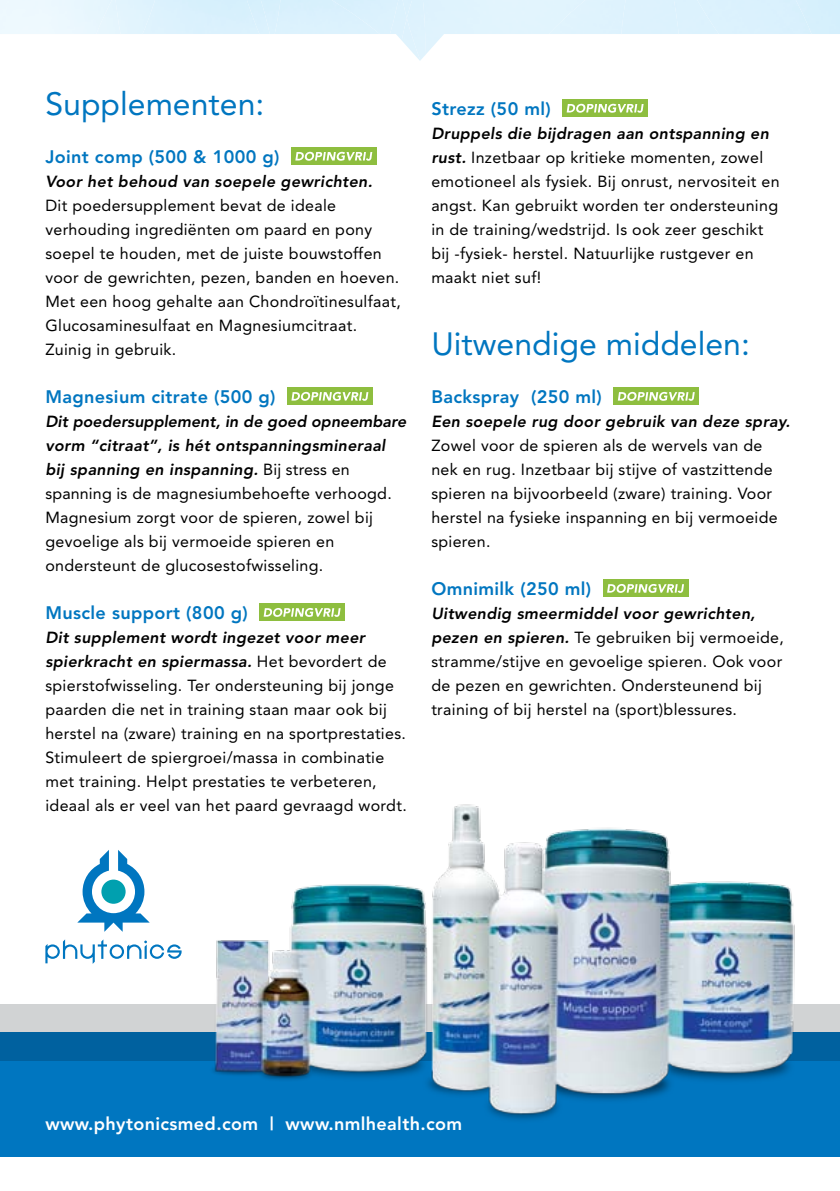
<style>
.page{position:relative;width:840px;height:1191px;background:#fff}
.page>*{position:absolute;margin:0;border:0;box-sizing:border-box;transform-origin:0 0}
.t1{font:32px "Avenir";color:#0076c0}
.t2{font:800 18px "Avenir";letter-spacing:.02em;color:#0076c0}
.t3{font:800 18px "Avenir";letter-spacing:.02em;color:#fff}
.t4{font:16px/24px "Avenir";letter-spacing:.02em;color:#000}
.t5{font:italic 800 16px "Avenir";letter-spacing:.02em;color:#000}
.s1{font-weight:800;font-style:italic}
</style>
<div class="page">
<div style="left:142px;top:0;width:100px;height:34px;background:#dbf1fd"></div>
<img style="left:396px;top:18px;width:5px;height:21px">
<img style="left:401px;top:18px;width:5px;height:27px">
<div style="left:282px;top:0;width:97px;height:34px;background:#dbf1fd"></div>
<img style="left:269px;top:0;width:13px;height:34px">
<img style="left:242px;top:0;width:27px;height:34px">
<img style="left:406px;top:52px;width:17px;height:9px">
<div style="left:548px;top:0;width:73px;height:34px;background:#dff3fd"></div>
<div style="left:621px;top:0;width:57px;height:34px;background:#ddf2fd"></div>
<div style="left:687px;top:0;width:124px;height:34px;background:#dbf1fd"></div>
<div style="left:0;top:1032px;width:839px;height:125px;background:#0076c0"></div>
<svg style="left:0;top:1004px;width:153px;height:56px"></svg>
<img style="left:153px;top:804px;width:686px;height:316px">
<svg style="left:45px;top:939px;width:136px;height:25px"></svg>
<svg style="left:77px;top:850px;width:73px;height:82px"></svg>
<div style="left:291px;top:148px;width:85px;height:17px;background:#8ebe3f"></div>
<svg style="left:295px;top:152px;width:77px;height:9px"></svg>
<div style="left:287px;top:388px;width:85px;height:17px;background:#8ebe3f"></div>
<svg style="left:291px;top:392px;width:77px;height:9px"></svg>
<div style="left:259px;top:604px;width:85px;height:17px;background:#8ebe3f"></div>
<svg style="left:263px;top:608px;width:77px;height:9px"></svg>
<div style="left:562px;top:100px;width:85px;height:17px;background:#8ebe3f"></div>
<svg style="left:566px;top:104px;width:77px;height:9px"></svg>
<div style="left:613px;top:388px;width:85px;height:17px;background:#8ebe3f"></div>
<svg style="left:617px;top:392px;width:77px;height:9px"></svg>
<div style="left:602px;top:580px;width:85px;height:17px;background:#8ebe3f"></div>
<svg style="left:607px;top:584px;width:76px;height:9px"></svg>
<h1 class="t1" style="left:45px;top:85px;width:220px">Supplementen:</h1>
<p class="t2" style="left:45px;top:146px;width:235px">Joint comp (500 &amp; 1000 g)</p>
<p class="t5" style="left:45px;top:172px;width:328px">Voor het behoud van soepele gewrichten.</p>
<p class="t4" style="left:45px;top:193px;width:357px">Dit poedersupplement bevat de ideale verhouding ingrediënten om paard en pony soepel te houden, met de juiste bouwstoffen voor de gewrichten, pezen, banden en hoeven.<br>Met een hoog gehalte aan Chondroïtinesulfaat, Glucosaminesulfaat en Magnesiumcitraat.<br>Zuinig in gebruik.</p>
<p class="t2" style="left:45px;top:386px;width:231px">Magnesium citrate (500 g)</p>
<p class="t4" style="left:45px;top:409px;width:362px"><span class="s1">Dit poedersupplement, in de goed opneembare vorm “citraat”, is hét ontspanningsmineraal bij spanning en inspanning.</span> Bij stress en spanning is de magnesiumbehoefte verhoogd.<br>Magnesium zorgt voor de spieren, zowel bij gevoelige als bij vermoeide spieren en ondersteunt de glucosestofwisseling.</p>
<p class="t2" style="left:45px;top:602px;width:204px">Muscle support (800 g)</p>
<p class="t4" style="left:45px;top:625px;width:362px"><span class="s1">Dit supplement wordt ingezet voor meer spierkracht en spiermassa.</span> Het bevordert de spierstofwisseling. Ter ondersteuning bij jonge paarden die net in training staan maar ook bij herstel na (zware) training en na sportprestaties.<br>Stimuleert de spiergroei/massa in combinatie met training. Helpt prestaties te verbeteren, ideaal als er veel van het paard gevraagd wordt.</p>
<p class="t2" style="left:431px;top:98px;width:121px">Strezz (50 ml)</p>
<p class="t4" style="left:431px;top:121px;width:349px"><span class="s1">Druppels die bijdragen aan ontspanning en rust.</span> Inzetbaar op kritieke momenten, zowel emotioneel als fysiek. Bij onrust, nervositeit en angst. Kan gebruikt worden ter ondersteuning in de training/wedstrijd. Is ook zeer geschikt bij -fysiek- herstel. Natuurlijke rustgever en maakt niet suf!</p>
<h1 class="t1" style="left:431px;top:325px;width:320px">Uitwendige middelen:</h1>
<p class="t2" style="left:431px;top:386px;width:172px">Backspray (250 ml)</p>
<p class="t5" style="left:431px;top:412px;width:360px">Een soepele rug door gebruik van deze spray.</p>
<p class="t4" style="left:431px;top:433px;width:348px">Zowel voor de spieren als de wervels van de nek en rug. Inzetbaar bij stijve of vastzittende spieren na bijvoorbeeld (zware) training. Voor herstel na fysieke inspanning en bij vermoeide spieren.</p>
<p class="t2" style="left:431px;top:578px;width:161px">Omnimilk (250 ml)</p>
<p class="t4" style="left:431px;top:601px;width:354px"><span class="s1">Uitwendig smeermiddel voor gewrichten, pezen en spieren.</span> Te gebruiken bij vermoeide, stramme/stijve en gevoelige spieren. Ook voor de pezen en gewrichten. Ondersteunend bij training of bij herstel na (sport)blessures.</p>
<p class="t3" style="left:45px;top:1113px;width:418px">www.phytonicsmed.com | www.nmlhealth.com</p>
</div>
